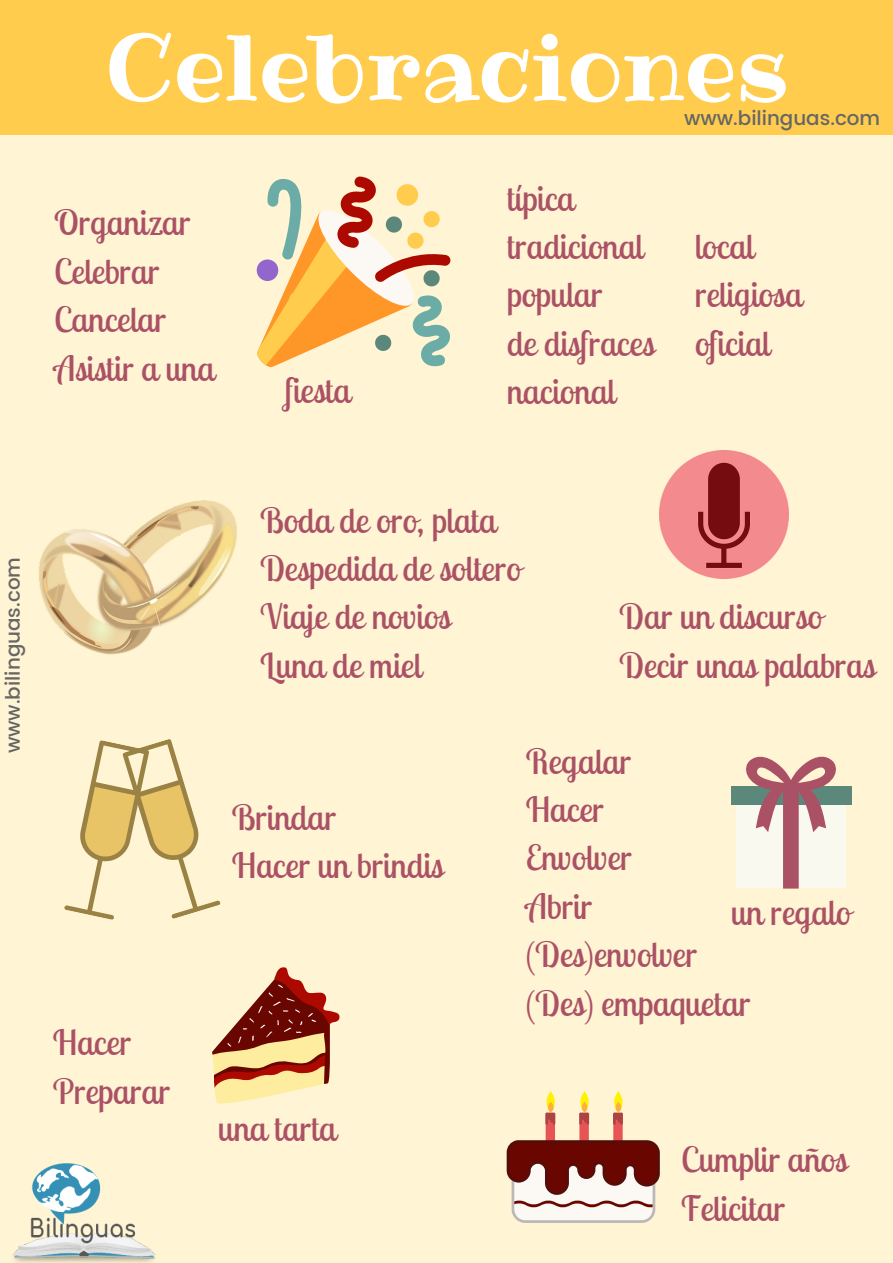
<style>
.page{position:relative;width:893px;height:1263px;background:#fff4d3}
.page>*{position:absolute;margin:0;border:0;box-sizing:border-box;transform-origin:0 0}
.t1{font:92.7px "Ribeye";color:#fff}
.t2{font:34.8px/48.4px "Lobster Two";color:#ab5166}
.t3{font:500 19.8px "Poppins";color:#666}
</style>
<div class="page">
<div style="left:0;top:0;width:893px;height:134px;background:#ffcc4d"></div>
<img style="left:12px;top:1163px;width:144px;height:100px">
<svg style="left:257px;top:176px;width:193px;height:191px"></svg>
<img style="left:38px;top:500px;width:199px;height:155px">
<img style="left:660px;top:450px;width:128px;height:129px">
<svg style="left:64px;top:739px;width:157px;height:181px"></svg>
<div style="left:736px;top:794px;width:110px;height:94px;background:#f9f9ef"></div>
<div style="left:731px;top:787px;width:120px;height:18px;background:#5c887c"></div>
<svg style="left:741px;top:757px;width:100px;height:131px"></svg>
<svg style="left:212px;top:967px;width:128px;height:136px"></svg>
<svg style="left:547px;top:1091px;width:8px;height:21px"></svg>
<div style="left:548px;top:1102px;width:5px;height:10px;background:#fbb040;border-radius:50%"></div>
<svg style="left:580px;top:1091px;width:9px;height:21px"></svg>
<div style="left:582px;top:1102px;width:5px;height:10px;background:#fbb040;border-radius:50%"></div>
<svg style="left:614px;top:1091px;width:8px;height:21px"></svg>
<div style="left:616px;top:1102px;width:5px;height:10px;background:#fbb040;border-radius:50%"></div>
<svg style="left:507px;top:1112px;width:153px;height:111px"></svg>
<h1 class="t1" style="left:105px;top:4px;width:686px">Celebraciones</h1>
<p class="t3" style="left:684px;top:107px;width:198px">www.bilinguas.com</p>
<p class="t2" style="left:54px;top:198px;width:162px">Organizar<br>Celebrar<br>Cancelar<br>Asistir a una</p>
<p class="t2" style="left:285px;top:366px;width:67px">fiesta</p>
<p class="t2" style="left:507px;top:173px;width:149px">típica tradicional popular<br>de disfraces nacional</p>
<p class="t2" style="left:695px;top:222px;width:109px">local religiosa oficial</p>
<p class="t3" style="left:1px;top:753px;width:198px;rotate:-90deg">www.bilinguas.com</p>
<p class="t2" style="left:53px;top:1018px;width:119px">Hacer<br>Preparar</p>
<p class="t2" style="left:260px;top:495px;width:262px">Boda de oro, plata<br>Despedida de soltero<br>Viaje de novios<br>Luna de miel</p>
<p class="t2" style="left:619px;top:592px;width:257px">Dar un discurso<br>Decir unas palabras</p>
<p class="t2" style="left:232px;top:793px;width:213px">Brindar<br>Hacer un brindis</p>
<p class="t2" style="left:218px;top:1103px;width:120px">una tarta</p>
<p class="t2" style="left:526px;top:736px;width:226px">Regalar<br>Hacer<br>Envolver<br>Abrir (Des)envolver (Des) empaquetar</p>
<p class="t2" style="left:731px;top:887px;width:121px">un regalo</p>
<p class="t2" style="left:681px;top:1135px;width:167px">Cumplir años<br>Felicitar</p>
</div>
